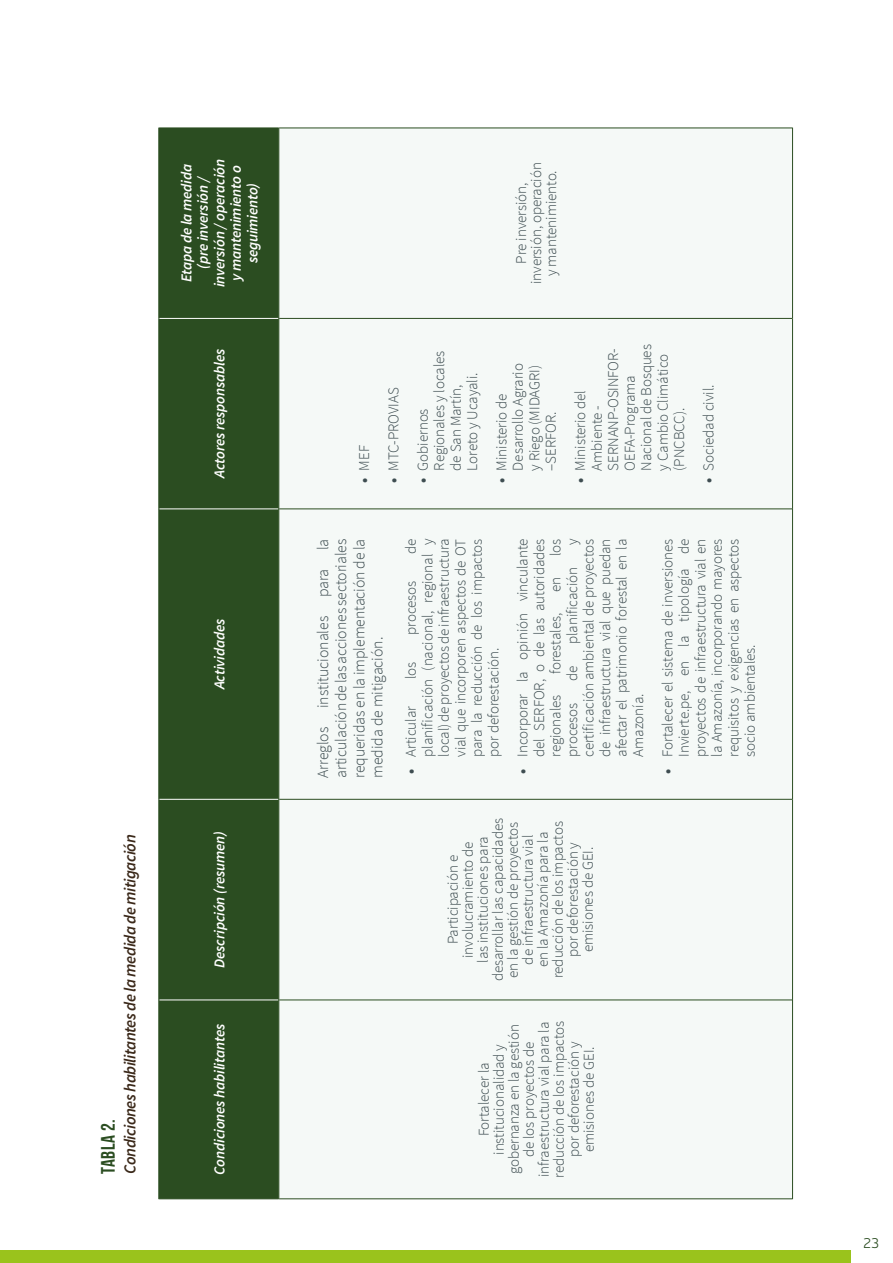
<style>
.page{position:relative;width:893px;height:1263px;background:#fff}
.page>*{position:absolute;margin:0;border:0;box-sizing:border-box;transform-origin:0 0}
.Tabla_Nº{font:700 19.5px "Bebas Neue";letter-spacing:.025em;color:#2b4d21}
.Tabla_Texto{font:italic 600 16.5px "Source Sans Pro";letter-spacing:-.025em;color:#3b291a}
.cuerpo{font:300 15.75px/18px "Source Sans Pro";letter-spacing:-.005em;color:#3e4d51;text-align:justify}
.centro{font:300 15px/16.5px "Source Sans Pro";letter-spacing:-.005em;color:#3e4d51;text-align:justify}
.titulos{font:italic 600 15px/16.5px "Source Sans Pro";letter-spacing:-.01em;color:#fff;text-align:center}
.t1{font:300 14.25px "Neris";color:#2b4d21}
.s1{font-weight:700}
</style>
<div class="page">
<div style="left:0;top:1250px;width:850px;height:13px;background:#9ac31c"></div>
<div style="left:159px;top:129px;width:119px;height:1069px;background:#2b4d21"></div>
<div style="left:279px;top:129px;width:513px;height:1069px;background:#f5f9f7"></div>
<hr style="left:159px;top:999px;width:119px;height:1px;background:#fff">
<hr style="left:159px;top:799px;width:119px;height:1px;background:#fff">
<hr style="left:159px;top:508px;width:119px;height:1px;background:#fff">
<hr style="left:159px;top:318px;width:119px;height:1px;background:#fff">
<hr style="left:279px;top:1198px;width:513px;height:1px;background:#2b4d21">
<hr style="left:279px;top:508px;width:513px;height:1px;background:#2b4d21">
<hr style="left:792px;top:509px;width:1px;height:290px;background:#2b4d21">
<hr style="left:792px;top:318px;width:1px;height:191px;background:#2b4d21">
<hr style="left:279px;top:999px;width:513px;height:1px;background:#2b4d21">
<hr style="left:279px;top:799px;width:513px;height:1px;background:#2b4d21">
<hr style="left:279px;top:318px;width:513px;height:1px;background:#2b4d21">
<hr style="left:279px;top:128px;width:513px;height:1px;background:#2b4d21">
<hr style="left:792px;top:1000px;width:1px;height:199px;background:#2b4d21">
<hr style="left:792px;top:799px;width:1px;height:201px;background:#2b4d21">
<hr style="left:792px;top:128px;width:1px;height:190px;background:#2b4d21">
<hr style="left:158px;top:1000px;width:1px;height:199px;background:#2b4d21">
<hr style="left:159px;top:1198px;width:119px;height:1px;background:#2b4d21">
<hr style="left:158px;top:799px;width:1px;height:201px;background:#2b4d21">
<hr style="left:158px;top:509px;width:1px;height:290px;background:#2b4d21">
<hr style="left:158px;top:318px;width:1px;height:191px;background:#2b4d21">
<hr style="left:158px;top:128px;width:1px;height:190px;background:#2b4d21">
<hr style="left:159px;top:128px;width:119px;height:1px;background:#2b4d21">
<hr style="left:278px;top:1000px;width:1px;height:199px;background:#2b4d21">
<hr style="left:278px;top:799px;width:1px;height:201px;background:#2b4d21">
<hr style="left:278px;top:509px;width:1px;height:290px;background:#2b4d21">
<hr style="left:278px;top:318px;width:1px;height:191px;background:#2b4d21">
<hr style="left:278px;top:128px;width:1px;height:190px;background:#2b4d21">
<p class="titulos" style="left:178px;top:282px;width:120px;rotate:-90deg">Etapa de la medida</p>
<p class="titulos" style="left:195px;top:287px;width:130px;rotate:-90deg">(pre inversión / inversión / operación y mantenimiento o seguimiento)</p>
<p class="titulos" style="left:211px;top:478px;width:131px;rotate:-90deg">Actores responsables</p>
<p class="titulos" style="left:211px;top:689px;width:72px;rotate:-90deg">Actividades</p>
<p class="Tabla_Nº" style="left:97px;top:1174px;width:56px;rotate:-90deg">Tabla 2.</p>
<p class="Tabla_Texto" style="left:120px;top:1174px;width:341px;rotate:-90deg">Condiciones habilitantes de la medida de mitigación</p>
<p class="titulos" style="left:211px;top:968px;width:139px;rotate:-90deg">Descripción (resumen)</p>
<p class="titulos" style="left:211px;top:1175px;width:153px;rotate:-90deg">Condiciones habilitantes</p>
<p class="centro" style="left:514px;top:284px;width:123px;line-height:15px;text-align:center;rotate:-90deg">Pre inversión, inversión, operación y mantenimiento.</p>
<p class="centro" style="left:356px;top:483px;width:40px;rotate:-90deg"><span class="s1">•</span> MEF</p>
<p class="centro" style="left:385px;top:483px;width:97px;rotate:-90deg"><span class="s1">•</span> MTC-PROVIAS</p>
<p class="centro" style="left:414px;top:471px;width:122px;text-align:left;text-indent:-13px;rotate:-90deg"><span class="s1">•</span> Gobiernos<br>Regionales y locales de San Martín,<br>Loreto y Ucayali.</p>
<p class="centro" style="left:493px;top:471px;width:109px;text-align:left;text-indent:-13px;rotate:-90deg"><span class="s1">•</span> Ministerio de<br>Desarrollo Agrario y Riego (MIDAGRI) –SERFOR.</p>
<p class="centro" style="left:572px;top:471px;width:128px;text-align:left;text-indent:-13px;rotate:-90deg"><span class="s1">•</span> Ministerio del<br>Ambiente -<br>SERNANP-OSINFOR-<br>OEFA-Programa<br>Nacional de Bosques y Cambio Climático (PNCBCC).</p>
<p class="centro" style="left:700px;top:483px;width:100px;rotate:-90deg"><span class="s1">•</span> Sociedad civil.</p>
<p class="cuerpo" style="left:314px;top:778px;width:241px;rotate:-90deg">Arreglos institucionales para la articulación de las acciones sectoriales requeridas en la implementación de la medida de mitigación.</p>
<p class="centro" style="left:564px;top:757px;width:220px;text-indent:212px;rotate:-90deg">y certificación ambiental de proyectos de infraestructura vial que puedan afectar el patrimonio forestal en la Amazonía.</p>
<p class="centro" style="left:659px;top:757px;width:220px;text-indent:-17px;rotate:-90deg"><span class="s1">•</span> Fortalecer el sistema de inversiones Invierte.pe, en la tipología de proyectos de infraestructura vial en la Amazonía, incorporando mayores requisitos y exigencias en aspectos socio ambientales.</p>
<p class="centro" style="left:403px;top:757px;width:220px;text-indent:203px;rotate:-90deg">de planificación (nacional, regional y local) de proyectos de infraestructura vial que incorporen aspectos de OT para la reducción de los impactos por deforestación.</p>
<p class="centro" style="left:514px;top:757px;width:220px;text-indent:-17px;rotate:-90deg"><span class="s1">•</span> Incorporar la opinión vinculante del SERFOR, o de las autoridades regionales</p>
<p class="centro" style="left:547px;top:556px;width:19px;rotate:-90deg">los</p>
<p class="centro" style="left:564px;top:644px;width:79px;rotate:-90deg">planificación</p>
<p class="centro" style="left:547px;top:592px;width:17px;rotate:-90deg">en</p>
<p class="centro" style="left:403px;top:635px;width:56px;rotate:-90deg">procesos</p>
<p class="centro" style="left:547px;top:674px;width:63px;rotate:-90deg">forestales,</p>
<p class="centro" style="left:403px;top:679px;width:19px;rotate:-90deg">los</p>
<p class="centro" style="left:564px;top:681px;width:17px;rotate:-90deg">de</p>
<p class="centro" style="left:564px;top:757px;width:56px;rotate:-90deg">procesos</p>
<p class="centro" style="left:403px;top:774px;width:69px;rotate:-90deg"><span class="s1">•</span> Articular</p>
<p class="centro" style="left:445px;top:981px;width:165px;line-height:15px;text-align:center;rotate:-90deg">Participación e involucramiento de<br>las instituciones para desarrollar las capacidades en la gestión de proyectos de infraestructura vial<br>en la Amazonía para la reducción de los impactos por deforestación y emisiones de GEI.</p>
<p class="centro" style="left:476px;top:1178px;width:159px;line-height:15px;text-align:center;rotate:-90deg">Fortalecer la institucionalidad y gobernanza en la gestión de los proyectos de infraestructura vial para la reducción de los impactos por deforestación y emisiones de GEI.</p>
<p class="t1" style="left:863px;top:1234px;width:18px">23</p>
</div>
